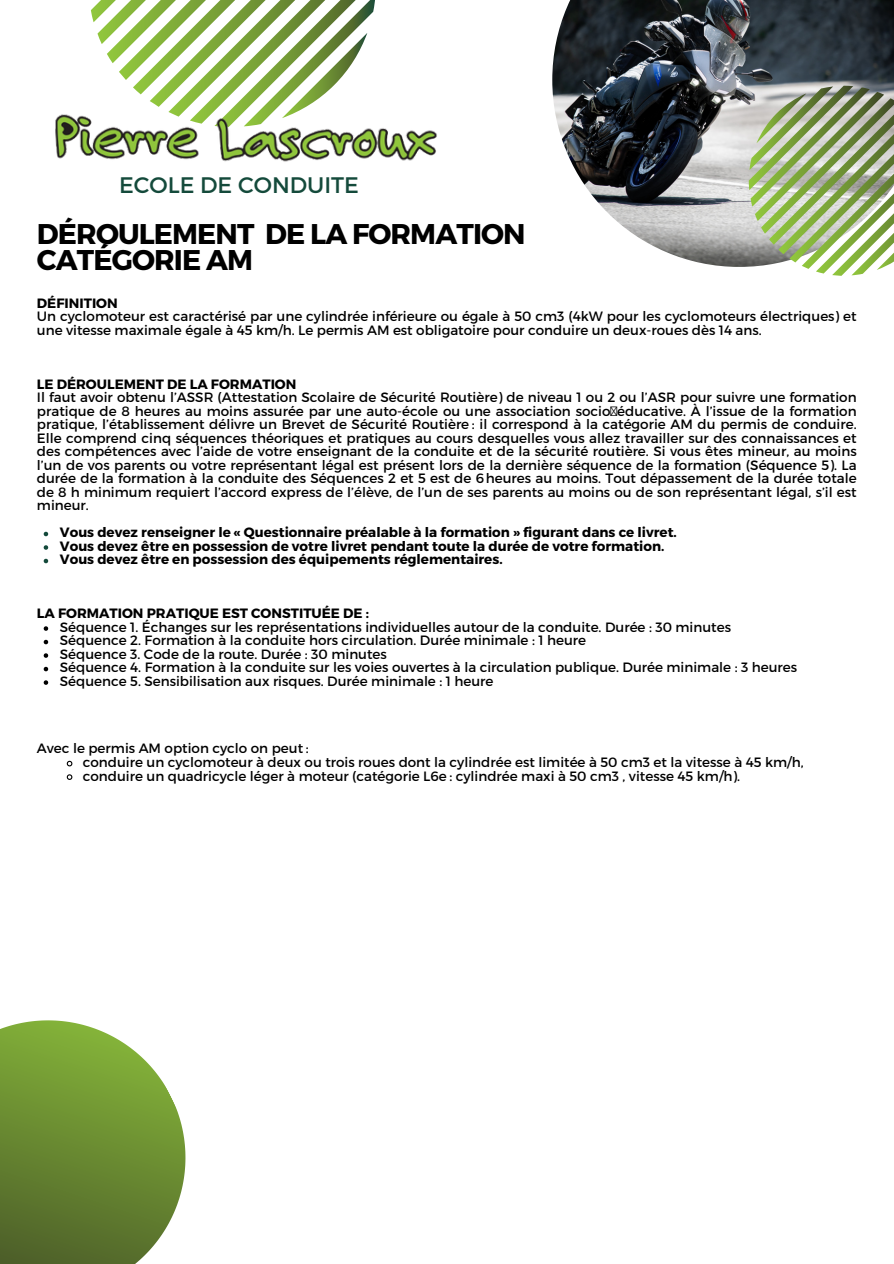
<style>
.page{position:relative;width:894px;height:1264px;background:#fff}
.page>*{position:absolute;margin:0;border:0;box-sizing:border-box;transform-origin:0 0}
.t1{font:700 28.5px "Montserrat";letter-spacing:-.03em;color:#000}
.t2{font:22.5px "Montserrat";color:#144a3b}
.t3{font:13.5px/13.5px "Montserrat";color:#000}
.t4{font:700 13.5px "Montserrat";color:#000}
</style>
<div class="page">
<img style="left:552px;top:0;width:341px;height:267px">
<svg style="left:91px;top:0;width:284px;height:107px"></svg>
<svg style="left:0;top:1020px;width:186px;height:243px;background:#7d9a4c"></svg>
<svg style="left:748px;top:86px;width:145px;height:190px;background:#aaba8f"></svg>
<img style="left:55px;top:107px;width:382px;height:55px">
<svg style="left:44px;top:531px;width:4px;height:5px"></svg>
<svg style="left:44px;top:545px;width:4px;height:4px"></svg>
<svg style="left:44px;top:558px;width:4px;height:5px"></svg>
<svg style="left:44px;top:626px;width:4px;height:4px"></svg>
<svg style="left:44px;top:639px;width:4px;height:5px"></svg>
<svg style="left:44px;top:653px;width:4px;height:4px"></svg>
<svg style="left:44px;top:666px;width:4px;height:5px"></svg>
<svg style="left:44px;top:680px;width:4px;height:4px"></svg>
<svg style="left:66px;top:760px;width:7px;height:7px"></svg>
<svg style="left:66px;top:774px;width:7px;height:6px"></svg>
<p class="t2" style="left:119px;top:170px;width:241px">ECOLE DE CONDUITE</p>
<p class="t1" style="left:37px;top:215px;width:490px">DÉROULEMENT DE LA FORMATION</p>
<p class="t1" style="left:37px;top:241px;width:218px">CATÉGORIE AM</p>
<p class="t4" style="left:37px;top:294px;width:82px">DÉFINITION</p>
<p class="t3" style="left:37px;top:309px;width:821px">Un cyclomoteur est caractérisé par une cylindrée inférieure ou égale à 50 cm3 (4kW pour les cyclomoteurs électriques) et une vitesse maximale égale à 45 km/h. Le permis AM est obligatoire pour conduire un deux-roues dès 14 ans.</p>
<p class="t4" style="left:37px;top:375px;width:261px">LE DÉROULEMENT DE LA FORMATION</p>
<p class="t3" style="left:37px;top:390px;width:821px;text-align:justify">Il faut avoir obtenu l’ASSR (Attestation Scolaire de Sécurité Routière) de niveau 1 ou 2 ou l’ASR pour suivre une formation pratique de 8 heures au moins assurée par une auto-école ou une association socio éducative. À l’issue de la formation pratique, l’établissement délivre un Brevet de Sécurité Routière : il correspond à la catégorie AM du permis de conduire.<br>Elle comprend cinq séquences théoriques et pratiques au cours desquelles vous allez travailler sur des connaissances et des compétences avec l’aide de votre enseignant de la conduite et de la sécurité routière. Si vous êtes mineur, au moins l’un de vos parents ou votre représentant légal est présent lors de la dernière séquence de la formation (Séquence 5). La durée de la formation à la conduite des Séquences 2 et 5 est de 6heures au moins. Tout dépassement de la durée totale de 8 h minimum requiert l’accord express de l’élève, de l’un de ses parents au moins ou de son représentant légal, s’il est mineur.</p>
<p class="t4" style="left:60px;top:524px;width:618px">Vous devez renseigner le « Questionnaire préalable à la formation » figurant dans ce livret.</p>
<p class="t4" style="left:60px;top:537px;width:606px">Vous devez être en possession de votre livret pendant toute la durée de votre formation.</p>
<p class="t4" style="left:60px;top:551px;width:444px">Vous devez être en possession des équipements réglementaires.</p>
<p class="t4" style="left:37px;top:605px;width:333px">LA FORMATION PRATIQUE EST CONSTITUÉE DE :</p>
<p class="t3" style="left:60px;top:619px;width:672px">Séquence 1. Échanges sur les représentations individuelles autour de la conduite. Durée : 30 minutes</p>
<p class="t3" style="left:60px;top:633px;width:527px">Séquence 2. Formation à la conduite hors circulation. Durée minimale : 1 heure</p>
<p class="t3" style="left:60px;top:646px;width:328px">Séquence 3. Code de la route. Durée : 30 minutes</p>
<p class="t3" style="left:60px;top:660px;width:738px">Séquence 4. Formation à la conduite sur les voies ouvertes à la circulation publique. Durée minimale : 3 heures</p>
<p class="t3" style="left:60px;top:673px;width:435px">Séquence 5. Sensibilisation aux risques. Durée minimale : 1 heure</p>
<p class="t3" style="left:37px;top:741px;width:273px">Avec le permis AM option cyclo on peut :</p>
<p class="t3" style="left:83px;top:754px;width:722px">conduire un cyclomoteur à deux ou trois roues dont la cylindrée est limitée à 50 cm3 et la vitesse à 45 km/h,</p>
<p class="t3" style="left:83px;top:768px;width:658px">conduire un quadricycle léger à moteur (catégorie L6e : cylindrée maxi à 50 cm3 , vitesse 45 km/h).</p>
</div>
